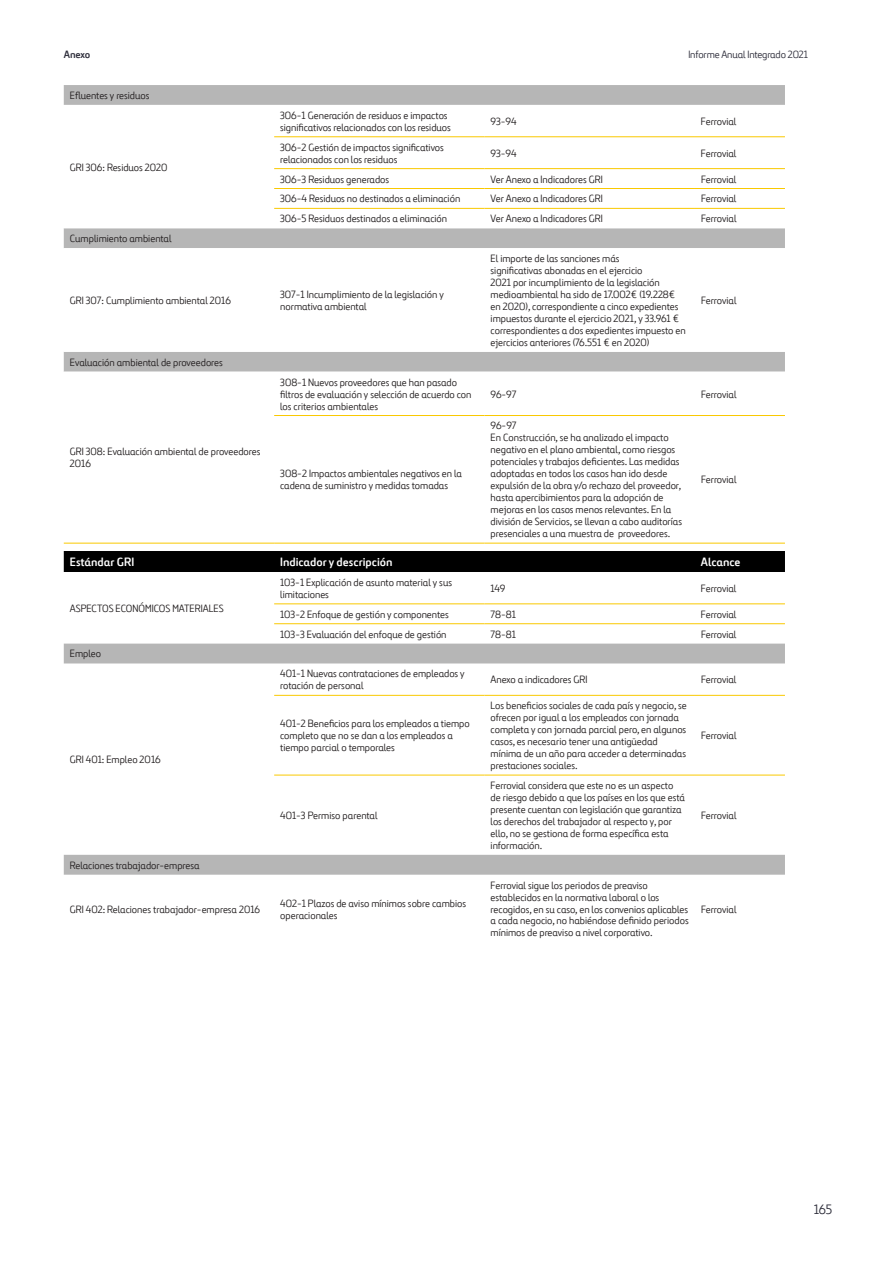
<style>
.page{position:relative;width:893px;height:1263px;background:#fff}
.page>*{position:absolute;margin:0;border:0;box-sizing:border-box;transform-origin:0 0}
.PaginacionImpares{font:13.5px "Ferrovial New";color:#2e2e3b}
.TABLAPequeCabeceraNe{font:700 12px "Ferrovial New";color:#fff}
.TABLAPequeTextoRegIz{font:10.5px/12px "Ferrovial New";color:#231f20}
.NavegacionImparesReg{font:10.5px "Ferrovial New";letter-spacing:-.01em;color:#2e2e3b}
.NavegacionSubcapitul{font:700 10.5px "Ferrovial New";letter-spacing:-.015em;color:#2e2e3b}
</style>
<div class="page">
<div style="left:64px;top:85px;width:721px;height:20px;background:#b6b6b6"></div>
<svg style="left:64px;top:137px;width:721px;height:406px"></svg>
<hr style="left:64px;top:543px;width:210px;height:1px;background:#fac900">
<hr style="left:274px;top:136px;width:211px;height:1px;background:#fac900">
<hr style="left:485px;top:136px;width:210px;height:1px;background:#fac900">
<hr style="left:695px;top:136px;width:90px;height:1px;background:#fac900">
<hr style="left:274px;top:168px;width:211px;height:1px;background:#fac900">
<hr style="left:485px;top:168px;width:210px;height:1px;background:#fac900">
<hr style="left:695px;top:168px;width:90px;height:1px;background:#fac900">
<hr style="left:274px;top:188px;width:211px;height:1px;background:#fac900">
<hr style="left:485px;top:188px;width:210px;height:1px;background:#fac900">
<hr style="left:695px;top:188px;width:90px;height:1px;background:#fac900">
<hr style="left:274px;top:208px;width:211px;height:1px;background:#fac900">
<hr style="left:485px;top:208px;width:210px;height:1px;background:#fac900">
<hr style="left:695px;top:208px;width:90px;height:1px;background:#fac900">
<hr style="left:274px;top:415px;width:211px;height:1px;background:#fac900">
<hr style="left:485px;top:415px;width:210px;height:1px;background:#fac900">
<hr style="left:695px;top:415px;width:90px;height:1px;background:#fac900">
<hr style="left:274px;top:543px;width:211px;height:1px;background:#fac900">
<hr style="left:485px;top:543px;width:210px;height:1px;background:#fac900">
<hr style="left:695px;top:543px;width:90px;height:1px;background:#fac900">
<div style="left:64px;top:551px;width:721px;height:21px;background:#000"></div>
<svg style="left:64px;top:604px;width:721px;height:40px"></svg>
<svg style="left:64px;top:644px;width:721px;height:231px"></svg>
<hr style="left:274px;top:603px;width:211px;height:1px;background:#fac900">
<hr style="left:485px;top:603px;width:210px;height:1px;background:#fac900">
<hr style="left:695px;top:603px;width:90px;height:1px;background:#fac900">
<hr style="left:274px;top:623px;width:211px;height:1px;background:#fac900">
<hr style="left:485px;top:623px;width:210px;height:1px;background:#fac900">
<hr style="left:695px;top:623px;width:90px;height:1px;background:#fac900">
<hr style="left:274px;top:695px;width:211px;height:1px;background:#fac900">
<hr style="left:485px;top:695px;width:210px;height:1px;background:#fac900">
<hr style="left:695px;top:695px;width:90px;height:1px;background:#fac900">
<hr style="left:274px;top:775px;width:211px;height:1px;background:#fac900">
<hr style="left:485px;top:775px;width:210px;height:1px;background:#fac900">
<hr style="left:695px;top:775px;width:90px;height:1px;background:#fac900">
<p class="NavegacionSubcapitul" style="left:64px;top:48px;width:28px">Anexo</p>
<p class="TABLAPequeTextoRegIz" style="left:70px;top:89px;width:81px">Efluentes y residuos</p>
<p class="TABLAPequeTextoRegIz" style="left:70px;top:161px;width:99px">GRI 306: Residuos 2020</p>
<p class="TABLAPequeTextoRegIz" style="left:70px;top:232px;width:103px">Cumplimiento ambiental</p>
<p class="NavegacionImparesReg" style="left:688px;top:48px;width:121px">Informe Anual Integrado 2021</p>
<p class="TABLAPequeTextoRegIz" style="left:280px;top:109px;width:172px">306-1 Generación de residuos e impactos significativos relacionados con los residuos</p>
<p class="TABLAPequeTextoRegIz" style="left:491px;top:115px;width:27px">93-94</p>
<p class="TABLAPequeTextoRegIz" style="left:701px;top:115px;width:37px">Ferrovial</p>
<p class="TABLAPequeTextoRegIz" style="left:280px;top:141px;width:165px">306-2 Gestión de impactos significativos relacionados con los residuos</p>
<p class="TABLAPequeTextoRegIz" style="left:491px;top:147px;width:27px">93-94</p>
<p class="TABLAPequeTextoRegIz" style="left:701px;top:147px;width:37px">Ferrovial</p>
<p class="TABLAPequeTextoRegIz" style="left:280px;top:173px;width:110px">306-3 Residuos generados</p>
<p class="TABLAPequeTextoRegIz" style="left:491px;top:173px;width:114px">Ver Anexo a Indicadores GRI</p>
<p class="TABLAPequeTextoRegIz" style="left:701px;top:173px;width:37px">Ferrovial</p>
<p class="TABLAPequeTextoRegIz" style="left:280px;top:193px;width:182px">306-4 Residuos no destinados a eliminación</p>
<p class="TABLAPequeTextoRegIz" style="left:491px;top:193px;width:114px">Ver Anexo a Indicadores GRI</p>
<p class="TABLAPequeTextoRegIz" style="left:701px;top:193px;width:37px">Ferrovial</p>
<p class="TABLAPequeTextoRegIz" style="left:280px;top:212px;width:168px">306-5 Residuos destinados a eliminación</p>
<p class="TABLAPequeTextoRegIz" style="left:491px;top:212px;width:114px">Ver Anexo a Indicadores GRI</p>
<p class="TABLAPequeTextoRegIz" style="left:701px;top:212px;width:37px">Ferrovial</p>
<p class="TABLAPequeTextoRegIz" style="left:70px;top:294px;width:163px">GRI 307: Cumplimiento ambiental 2016</p>
<p class="TABLAPequeTextoRegIz" style="left:280px;top:288px;width:165px">307-1 Incumplimiento de la legislación y normativa ambiental</p>
<p class="TABLAPequeTextoRegIz" style="left:70px;top:356px;width:155px">Evaluación ambiental de proveedores</p>
<p class="TABLAPequeTextoRegIz" style="left:491px;top:252px;width:197px">El importe de las sanciones más<br>significativas abonadas en el ejercicio<br>2021 por incumplimiento de la legislación medioambiental ha sido de 17.002€ (19.228€ en 2020), correspondiente a cinco expedientes impuestos durante el ejercicio 2021, y 33.961 € correspondientes a dos expedientes impuesto en ejercicios anteriores (76.551 € en 2020)</p>
<p class="TABLAPequeTextoRegIz" style="left:701px;top:294px;width:37px">Ferrovial</p>
<p class="TABLAPequeTextoRegIz" style="left:70px;top:446px;width:192px">GRI 308: Evaluación ambiental de proveedores<br>2016</p>
<p class="TABLAPequeTextoRegIz" style="left:280px;top:376px;width:193px">308-1 Nuevos proveedores que han pasado filtros de evaluación y selección de acuerdo con los criterios ambientales</p>
<p class="TABLAPequeTextoRegIz" style="left:491px;top:388px;width:27px">96-97</p>
<p class="TABLAPequeTextoRegIz" style="left:701px;top:388px;width:37px">Ferrovial</p>
<p class="TABLAPequeTextoRegIz" style="left:280px;top:467px;width:183px">308-2 Impactos ambientales negativos en la cadena de suministro y medidas tomadas</p>
<p class="TABLAPequeTextoRegIz" style="left:491px;top:420px;width:193px">96-97<br>En Construcción, se ha analizado el impacto negativo en el plano ambiental, como riesgos potenciales y trabajos deficientes. Las medidas adoptadas en todos los casos han ido desde expulsión de la obra y/o rechazo del proveedor, hasta apercibimientos para la adopción de mejoras en los casos menos relevantes. En la división de Servicios, se llevan a cabo auditorías presenciales a una muestra de proveedores.</p>
<p class="TABLAPequeTextoRegIz" style="left:701px;top:473px;width:37px">Ferrovial</p>
<p class="TABLAPequeCabeceraNe" style="left:70px;top:554px;width:66px">Estándar GRI</p>
<p class="TABLAPequeCabeceraNe" style="left:280px;top:554px;width:114px">Indicador y descripción</p>
<p class="TABLAPequeCabeceraNe" style="left:701px;top:554px;width:41px">Alcance</p>
<p class="TABLAPequeTextoRegIz" style="left:70px;top:602px;width:155px">ASPECTOS ECONÓMICOS MATERIALES</p>
<p class="TABLAPequeTextoRegIz" style="left:280px;top:576px;width:173px">103-1 Explicación de asunto material y sus limitaciones</p>
<p class="TABLAPequeTextoRegIz" style="left:491px;top:582px;width:16px">149</p>
<p class="TABLAPequeTextoRegIz" style="left:701px;top:582px;width:37px">Ferrovial</p>
<p class="TABLAPequeTextoRegIz" style="left:280px;top:608px;width:170px">103-2 Enfoque de gestión y componentes</p>
<p class="TABLAPequeTextoRegIz" style="left:491px;top:608px;width:27px">78-81</p>
<p class="TABLAPequeTextoRegIz" style="left:701px;top:608px;width:37px">Ferrovial</p>
<p class="TABLAPequeTextoRegIz" style="left:280px;top:628px;width:168px">103-3 Evaluación del enfoque de gestión</p>
<p class="TABLAPequeTextoRegIz" style="left:491px;top:628px;width:27px">78-81</p>
<p class="TABLAPequeTextoRegIz" style="left:701px;top:628px;width:37px">Ferrovial</p>
<p class="TABLAPequeTextoRegIz" style="left:70px;top:648px;width:33px">Empleo</p>
<p class="TABLAPequeTextoRegIz" style="left:70px;top:753px;width:92px">GRI 401: Empleo 2016</p>
<p class="TABLAPequeTextoRegIz" style="left:280px;top:668px;width:186px">401-1 Nuevas contrataciones de empleados y rotación de personal</p>
<p class="TABLAPequeTextoRegIz" style="left:491px;top:674px;width:98px">Anexo a indicadores GRI</p>
<p class="TABLAPequeTextoRegIz" style="left:701px;top:674px;width:37px">Ferrovial</p>
<p class="TABLAPequeTextoRegIz" style="left:280px;top:717px;width:191px">401-2 Beneficios para los empleados a tiempo completo que no se dan a los empleados a tiempo parcial o temporales</p>
<p class="TABLAPequeTextoRegIz" style="left:491px;top:699px;width:198px">Los beneficios sociales de cada país y negocio, se ofrecen por igual a los empleados con jornada completa y con jornada parcial pero, en algunos casos, es necesario tener una antigüedad mínima de un año para acceder a determinadas prestaciones sociales.</p>
<p class="TABLAPequeTextoRegIz" style="left:701px;top:729px;width:37px">Ferrovial</p>
<p class="TABLAPequeTextoRegIz" style="left:280px;top:809px;width:99px">401-3 Permiso parental</p>
<p class="TABLAPequeTextoRegIz" style="left:491px;top:779px;width:196px">Ferrovial considera que este no es un aspecto de riesgo debido a que los países en los que está presente cuentan con legislación que garantiza los derechos del trabajador al respecto y, por ello, no se gestiona de forma específica esta información.</p>
<p class="TABLAPequeTextoRegIz" style="left:701px;top:809px;width:37px">Ferrovial</p>
<p class="TABLAPequeTextoRegIz" style="left:70px;top:859px;width:131px">Relaciones trabajador-empresa</p>
<p class="TABLAPequeTextoRegIz" style="left:70px;top:903px;width:192px">GRI 402: Relaciones trabajador-empresa 2016</p>
<p class="TABLAPequeTextoRegIz" style="left:280px;top:897px;width:187px">402-1 Plazos de aviso mínimos sobre cambios operacionales</p>
<p class="TABLAPequeTextoRegIz" style="left:491px;top:879px;width:200px">Ferrovial sigue los periodos de preaviso establecidos en la normativa laboral o los recogidos, en su caso, en los convenios aplicables a cada negocio, no habiéndose definido periodos mínimos de preaviso a nivel corporativo.</p>
<p class="TABLAPequeTextoRegIz" style="left:701px;top:903px;width:37px">Ferrovial</p>
<p class="PaginacionImpares" style="left:814px;top:1201px;width:20px">165</p>
</div>
